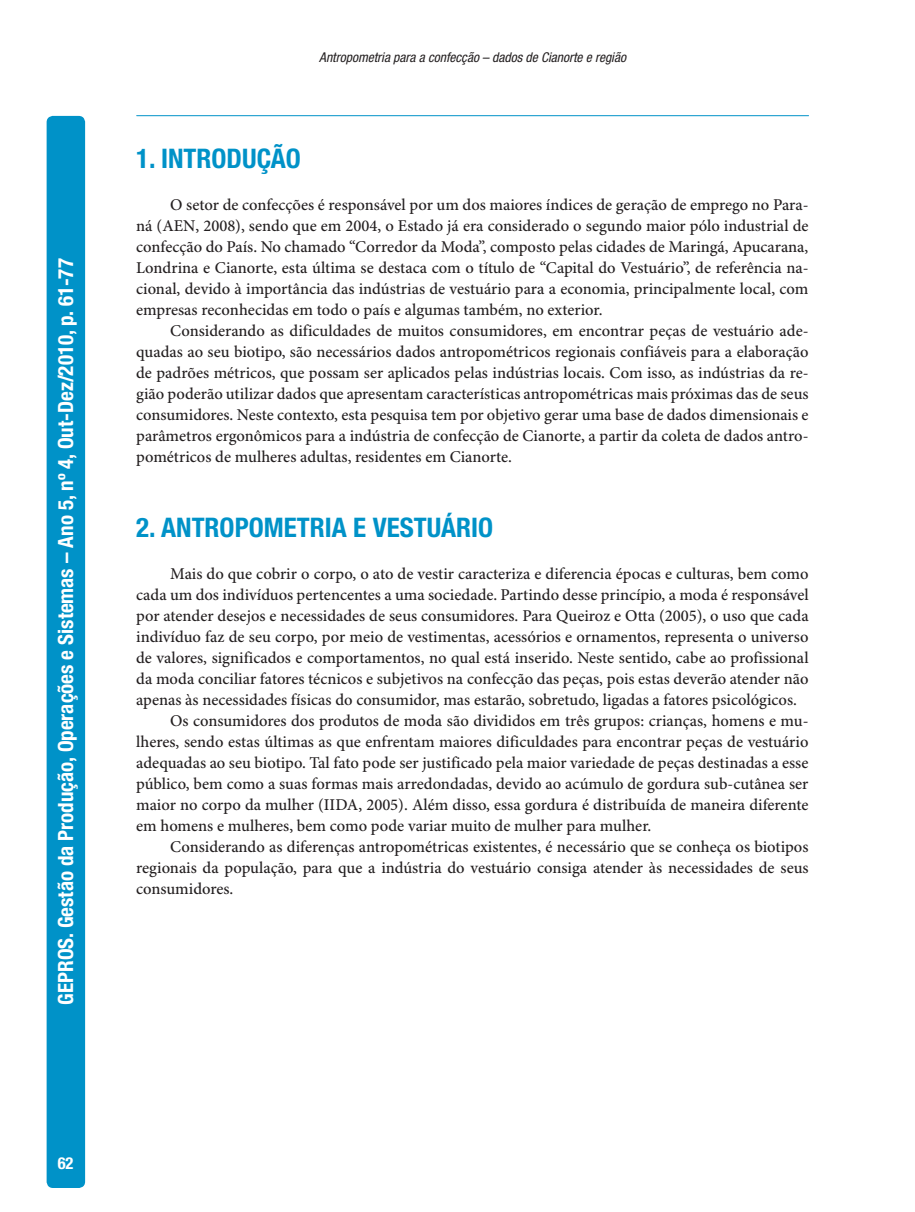
<style>
.page{position:relative;width:915px;height:1212px;background:#fff}
.page>*{position:absolute;margin:0;border:0;box-sizing:border-box;transform-origin:0 0}
.t1{font:700 condensed 27px "Helvetica Neue LT Std";color:#0092c8}
.t2{font:700 condensed 21px "Helvetica Neue LT Std";color:#fff}
.t3{font:500 16.5px/21px "Minion Pro";color:#231f20;text-align:justify}
.t4{font:700 condensed 16.5px "Helvetica Neue LT Std";color:#fff}
.t5{font:italic condensed 13.5px "Helvetica Neue LT Std";color:#231f20}
</style>
<div class="page">
<hr style="left:137px;top:115px;width:671px;height:1px;background:#0092c8">
<div style="left:47px;top:116px;width:38px;height:1072px;background:#0092c8"></div>
<p class="t2" style="left:53px;top:1004px;width:748px;rotate:-90deg">GEPROS. Gestão da Produção, Operações e Sistemas – Ano 5, nº 4, Out-Dez/2010, p. 61-77</p>
<p class="t5" style="left:319px;top:50px;width:308px">Antropometria para a confecção – dados de Cianorte e região</p>
<h1 class="t1" style="left:136px;top:142px;width:166px">1. INTRODUÇÃO</h1>
<p class="t3" style="left:136px;top:195px;width:673px;text-indent:34px">O setor de confecções é responsável por um dos maiores índices de geração de emprego no Para&shy;ná (AEN, 2008), sendo que em 2004, o Estado já era considerado o segundo maior pólo industrial de confecção do País. No chamado “Corredor da Moda”, composto pelas cidades de Maringá, Apucarana, Londrina e Cianorte, esta última se destaca com o título de “Capital do Vestuário”, de referência na&shy;cional, devido à importância das indústrias de vestuário para a economia, principalmente local, com empresas reconhecidas em todo o país e algumas também, no exterior.</p>
<p class="t3" style="left:136px;top:321px;width:673px;text-indent:34px">Considerando as dificuldades de muitos consumidores, em encontrar peças de vestuário ade&shy;quadas ao seu biotipo, são necessários dados antropométricos regionais confiáveis para a elaboração de padrões métricos, que possam ser aplicados pelas indústrias locais. Com isso, as indústrias da re&shy;gião poderão utilizar dados que apresentam características antropométricas mais próximas das de seus consumidores. Neste contexto, esta pesquisa tem por objetivo gerar uma base de dados dimensionais e parâmetros ergonômicos para a indústria de confecção de Cianorte, a partir da coleta de dados antro&shy;pométricos de mulheres adultas, residentes em Cianorte.</p>
<h1 class="t1" style="left:136px;top:511px;width:358px">2. ANTROPOMETRIA E VESTUÁRIO</h1>
<p class="t3" style="left:170px;top:563px;width:639px">Mais do que cobrir o corpo, o ato de vestir caracteriza e diferencia épocas e culturas, bem como</p>
<p class="t3" style="left:136px;top:584px;width:673px">cada um dos indivíduos pertencentes a uma sociedade. Partindo desse princípio, a moda é responsável</p>
<p class="t3" style="left:136px;top:605px;width:673px">por atender desejos e necessidades de seus consumidores. Para Queiroz e Otta (2005), o uso que cada</p>
<p class="t3" style="left:136px;top:626px;width:673px">indivíduo faz de seu corpo, por meio de vestimentas, acessórios e ornamentos, representa o universo</p>
<p class="t3" style="left:136px;top:647px;width:673px">de valores, significados e comportamentos, no qual está inserido. Neste sentido, cabe ao profissional</p>
<p class="t3" style="left:136px;top:668px;width:673px">da moda conciliar fatores técnicos e subjetivos na confecção das peças, pois estas deverão atender não</p>
<p class="t3" style="left:136px;top:689px;width:662px">apenas às necessidades físicas do consumidor, mas estarão, sobretudo, ligadas a fatores psicológicos.</p>
<p class="t3" style="left:170px;top:710px;width:639px">Os consumidores dos produtos de moda são divididos em três grupos: crianças, homens e mu-</p>
<p class="t3" style="left:136px;top:731px;width:673px">lheres, sendo estas últimas as que enfrentam maiores dificuldades para encontrar peças de vestuário</p>
<p class="t3" style="left:136px;top:752px;width:673px">adequadas ao seu biotipo. Tal fato pode ser justificado pela maior variedade de peças destinadas a esse</p>
<p class="t3" style="left:136px;top:773px;width:673px">público, bem como a suas formas mais arredondadas, devido ao acúmulo de gordura sub-cutânea ser</p>
<p class="t3" style="left:136px;top:794px;width:673px">maior no corpo da mulher (IIDA, 2005). Além disso, essa gordura é distribuída de maneira diferente</p>
<p class="t3" style="left:136px;top:815px;width:516px">em homens e mulheres, bem como pode variar muito de mulher para mulher.</p>
<p class="t3" style="left:170px;top:836px;width:639px">Considerando as diferenças antropométricas existentes, é necessário que se conheça os biotipos</p>
<p class="t3" style="left:136px;top:857px;width:673px">regionais da população, para que a indústria do vestuário consiga atender às necessidades de seus</p>
<p class="t3" style="left:136px;top:878px;width:99px">consumidores.</p>
<p class="t4" style="left:58px;top:1153px;width:17px">62</p>
</div>
